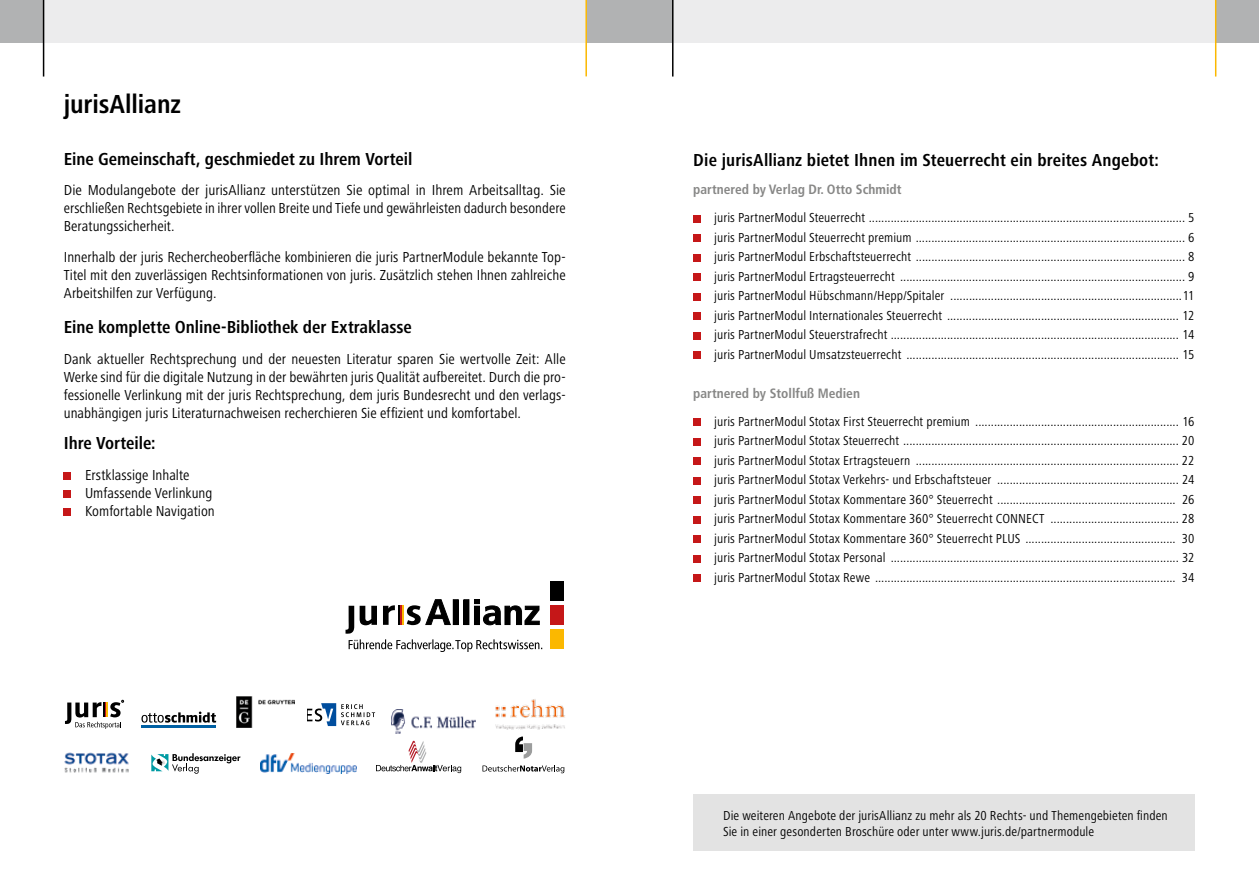
<style>
.page{position:relative;width:1259px;height:893px;background:#fff}
.page>*{position:absolute;margin:0;border:0;box-sizing:border-box;transform-origin:0 0}
.t1{font:700 condensed 27px "Frutiger Next Pro";letter-spacing:-.005em;color:#000}
.t2{font:700 condensed 18px "Frutiger Next Pro";color:#000}
.t3{font:condensed 15px/18px "Frutiger Next Pro";letter-spacing:.005em;color:#000;text-align:justify}
.t4{font:condensed 13.5px/19.5px "Frutiger Next Pro";letter-spacing:.01em;color:#000;text-align:justify}
.t5{font:700 condensed 13.5px "Frutiger";color:#878786}
</style>
<div class="page">
<div style="left:43px;top:0;width:544px;height:43px;background:#ececed"></div>
<div style="left:672px;top:0;width:544px;height:43px;background:#ececed"></div>
<div style="left:0;top:0;width:43px;height:43px;background:#b1b2b3"></div>
<div style="left:1216px;top:0;width:43px;height:43px;background:#b1b2b3"></div>
<div style="left:629px;top:0;width:43px;height:43px;background:#b1b2b3"></div>
<div style="left:587px;top:0;width:42px;height:43px;background:#b1b2b3"></div>
<hr style="left:1215px;top:0;width:1px;height:77px;background:#fbb800">
<hr style="left:43px;top:0;width:1px;height:77px;background:#000">
<hr style="left:672px;top:0;width:1px;height:77px;background:#000">
<hr style="left:585px;top:0;width:2px;height:76px;background:#fbb800">
<div style="left:693px;top:215px;width:7px;height:7px;background:#c51718"></div>
<div style="left:693px;top:235px;width:7px;height:7px;background:#c51718"></div>
<div style="left:693px;top:254px;width:7px;height:7px;background:#c51718"></div>
<div style="left:693px;top:274px;width:7px;height:7px;background:#c51718"></div>
<div style="left:693px;top:293px;width:7px;height:7px;background:#c51718"></div>
<div style="left:693px;top:313px;width:7px;height:7px;background:#c51718"></div>
<div style="left:693px;top:332px;width:7px;height:7px;background:#c51718"></div>
<div style="left:693px;top:352px;width:7px;height:7px;background:#c51718"></div>
<div style="left:693px;top:419px;width:7px;height:7px;background:#c51718"></div>
<div style="left:693px;top:438px;width:7px;height:7px;background:#c51718"></div>
<div style="left:693px;top:458px;width:7px;height:7px;background:#c51718"></div>
<div style="left:693px;top:477px;width:7px;height:7px;background:#c51718"></div>
<div style="left:693px;top:497px;width:7px;height:7px;background:#c51718"></div>
<div style="left:693px;top:516px;width:7px;height:7px;background:#c51718"></div>
<div style="left:693px;top:536px;width:7px;height:7px;background:#c51718"></div>
<div style="left:693px;top:555px;width:7px;height:7px;background:#c51718"></div>
<div style="left:693px;top:575px;width:7px;height:7px;background:#c51718"></div>
<div style="left:693px;top:794px;width:502px;height:56px;background:#e3e3e3"></div>
<div style="left:550px;top:581px;width:14px;height:20px;background:#000"></div>
<div style="left:550px;top:605px;width:14px;height:20px;background:#c51718"></div>
<div style="left:550px;top:629px;width:14px;height:20px;background:#fbb800"></div>
<svg style="left:345px;top:599px;width:197px;height:53px"></svg>
<svg style="left:65px;top:700px;width:59px;height:29px"></svg>
<svg style="left:308px;top:703px;width:67px;height:23px"></svg>
<img style="left:237px;top:697px;width:57px;height:30px">
<img style="left:391px;top:710px;width:84px;height:23px">
<svg style="left:141px;top:711px;width:75px;height:12px"></svg>
<hr style="left:142px;top:725px;width:74px;height:2px;background:#0060a3">
<img style="left:495px;top:699px;width:70px;height:31px">
<img style="left:64px;top:752px;width:65px;height:21px">
<svg style="left:151px;top:753px;width:89px;height:21px"></svg>
<img style="left:260px;top:754px;width:97px;height:19px">
<svg style="left:482px;top:765px;width:82px;height:8px"></svg>
<svg style="left:515px;top:736px;width:17px;height:23px"></svg>
<svg style="left:376px;top:741px;width:85px;height:32px"></svg>
<div style="left:64px;top:473px;width:7px;height:7px;background:#c51718"></div>
<div style="left:64px;top:491px;width:7px;height:7px;background:#c51718"></div>
<div style="left:64px;top:509px;width:7px;height:7px;background:#c51718"></div>
<h1 class="t1" style="left:64px;top:89px;width:119px">jurisAllianz</h1>
<h2 class="t2" style="left:64px;top:148px;width:350px">Eine Gemeinschaft, geschmiedet zu Ihrem Vorteil</h2>
<p class="t3" style="left:64px;top:181px;width:503px">Die Modulangebote der jurisAllianz unterstützen Sie optimal in Ihrem Arbeitsalltag. Sie erschließen Rechtsgebiete in ihrer vollen Breite und Tiefe und gewährleisten dadurch besondere Beratungssicherheit.</p>
<p class="t3" style="left:64px;top:248px;width:503px">Innerhalb der juris Rechercheoberfläche kombinieren die juris PartnerModule bekannte Top-Titel mit den zuverlässigen Rechtsinformationen von juris. Zusätzlich stehen Ihnen zahlreiche Arbeitshilfen zur Verfügung.</p>
<h2 class="t2" style="left:64px;top:317px;width:349px">Eine komplette Online-Bibliothek der Extraklasse</h2>
<p class="t3" style="left:64px;top:350px;width:503px">Dank aktueller Rechtsprechung und der neuesten Literatur sparen Sie wertvolle Zeit: Alle Werke sind für die digitale Nutzung in der bewährten juris Qualität aufbereitet. Durch die pro&shy;fessionelle Verlinkung mit der juris Rechtsprechung, dem juris Bundesrecht und den verlags&shy;unabhängigen juris Literaturnachweisen recherchieren Sie effizient und komfortabel.</p>
<h2 class="t2" style="left:64px;top:433px;width:93px">Ihre Vorteile:</h2>
<p class="t3" style="left:85px;top:466px;width:131px;text-align:left">Erstklassige Inhalte<br>Umfassende Verlinkung<br>Komfortable Navigation</p>
<h2 class="t2" style="left:693px;top:150px;width:467px">Die jurisAllianz bietet Ihnen im Steuerrecht ein breites Angebot:</h2>
<p class="t5" style="left:693px;top:181px;width:210px">partnered by Verlag Dr. Otto Schmidt</p>
<p class="t4" style="left:714px;top:208px;width:482px">juris PartnerModul Steuerrecht ..................................................................................................... 5 juris PartnerModul Steuerrecht premium ...................................................................................... 6 juris PartnerModul Erbschaftsteuerrecht ...................................................................................... 8 juris PartnerModul Ertragsteuerrecht ........................................................................................... 9 juris PartnerModul Hübschmann/Hepp/Spitaler ..........................................................................11 juris PartnerModul Internationales Steuerrecht .......................................................................... 12 juris PartnerModul Steuerstrafrecht ............................................................................................ 14 juris PartnerModul Umsatzsteuerrecht ....................................................................................... 15</p>
<p class="t5" style="left:693px;top:385px;width:168px">partnered by Stollfuß Medien</p>
<p class="t4" style="left:714px;top:411px;width:482px">juris PartnerModul Stotax First Steuerrecht premium ................................................................. 16 juris PartnerModul Stotax Steuerrecht ........................................................................................ 20 juris PartnerModul Stotax Ertragsteuern .................................................................................... 22 juris PartnerModul Stotax Verkehrs- und Erbschaftsteuer .......................................................... 24 juris PartnerModul Stotax Kommentare 360° Steuerrecht ......................................................... 26 juris PartnerModul Stotax Kommentare 360° Steuerrecht CONNECT ......................................... 28 juris PartnerModul Stotax Kommentare 360° Steuerrecht PLUS ................................................ 30 juris PartnerModul Stotax Personal ............................................................................................ 32 juris PartnerModul Stotax Rewe ................................................................................................ 34</p>
<p class="t4" style="left:723px;top:807px;width:446px;line-height:16.5px">Die weiteren Angebote der jurisAllianz zu mehr als 20 Rechts- und Themengebieten finden<br>Sie in einer gesonderten Broschüre oder unter www.juris.de/partnermodule</p>
</div>
